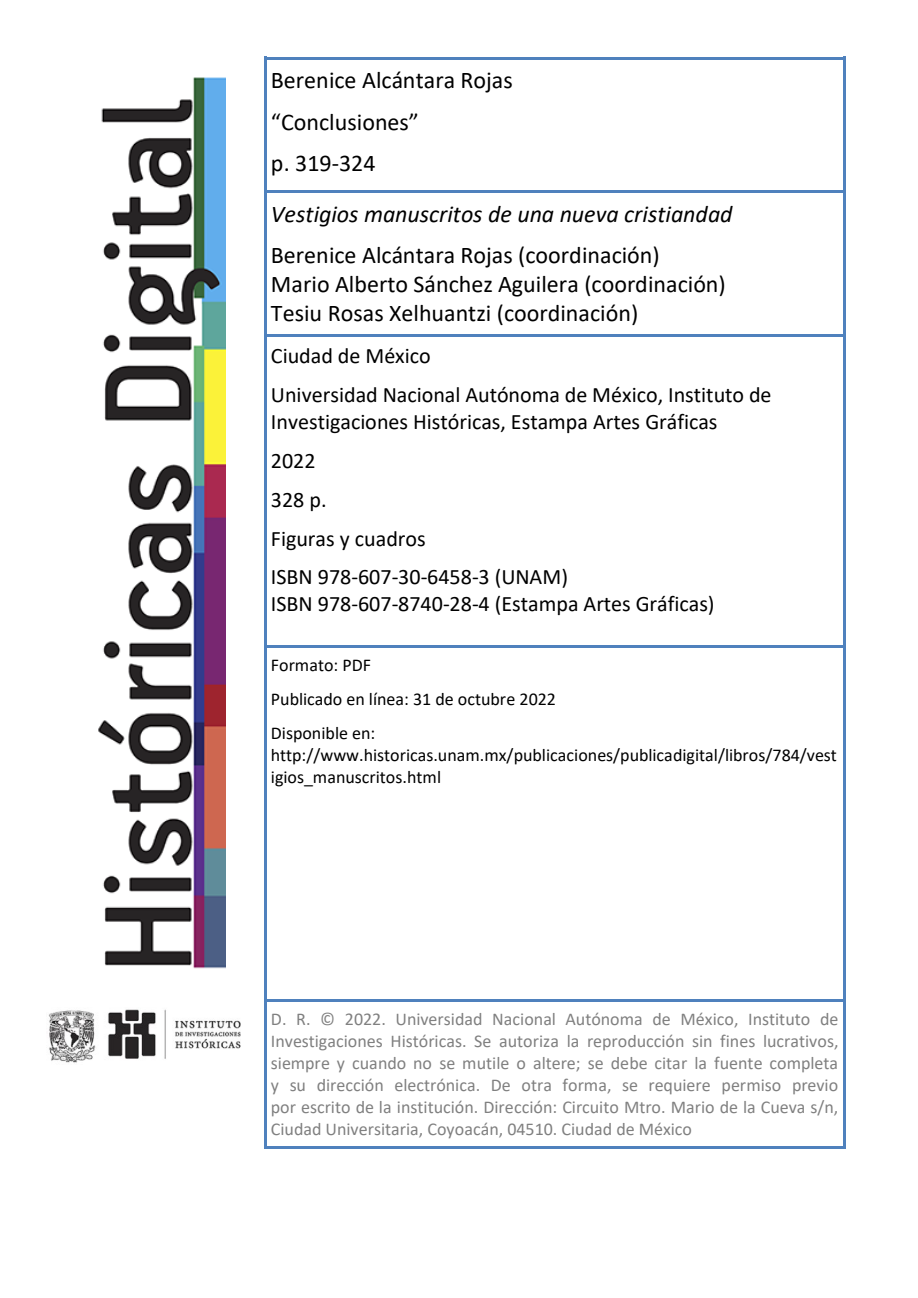
<style>
.page{position:relative;width:918px;height:1298px;background:#fff}
.page>*{position:absolute;margin:0;border:0;box-sizing:border-box;transform-origin:0 0}
.t1{font:24px "Calibri";color:#000}
.t2{font:italic 24px "Calibri";color:#000}
.t3{font:22px/26.8px "Calibri";color:#000}
.t4{font:18px/22px "Calibri";color:#808080;text-align:justify}
.t5{font:18px/22px "Calibri";color:#000}
</style>
<div class="page">
<svg style="left:264px;top:57px;width:3px;height:8px"></svg>
<hr style="left:267px;top:57px;width:576px;height:3px;background:#4f81bd">
<svg style="left:843px;top:57px;width:3px;height:8px"></svg>
<hr style="left:264px;top:65px;width:3px;height:125px;background:#4f81bd">
<hr style="left:843px;top:65px;width:3px;height:125px;background:#4f81bd">
<svg style="left:264px;top:190px;width:3px;height:9px"></svg>
<hr style="left:267px;top:190px;width:576px;height:3px;background:#4f81bd">
<svg style="left:843px;top:190px;width:3px;height:9px"></svg>
<hr style="left:264px;top:199px;width:3px;height:135px;background:#4f81bd">
<hr style="left:843px;top:199px;width:3px;height:135px;background:#4f81bd">
<svg style="left:264px;top:334px;width:3px;height:8px"></svg>
<hr style="left:267px;top:334px;width:576px;height:2px;background:#4f81bd">
<svg style="left:843px;top:334px;width:3px;height:8px"></svg>
<hr style="left:264px;top:342px;width:3px;height:303px;background:#4f81bd">
<hr style="left:843px;top:342px;width:3px;height:303px;background:#4f81bd">
<svg style="left:264px;top:645px;width:3px;height:9px"></svg>
<hr style="left:267px;top:645px;width:576px;height:3px;background:#4f81bd">
<svg style="left:843px;top:645px;width:3px;height:9px"></svg>
<hr style="left:264px;top:654px;width:3px;height:345px;background:#4f81bd">
<hr style="left:843px;top:654px;width:3px;height:345px;background:#4f81bd">
<svg style="left:264px;top:999px;width:3px;height:9px"></svg>
<hr style="left:267px;top:999px;width:576px;height:3px;background:#4f81bd">
<svg style="left:843px;top:999px;width:3px;height:9px"></svg>
<hr style="left:264px;top:1008px;width:3px;height:138px;background:#4f81bd">
<hr style="left:267px;top:1146px;width:576px;height:2px;background:#4f81bd">
<hr style="left:843px;top:1008px;width:3px;height:138px;background:#4f81bd">
<img style="left:98px;top:77px;width:128px;height:892px">
<img style="left:48px;top:1009px;width:193px;height:54px">
<p class="t1" style="left:271px;top:64px;width:243px">Berenice Alcántara Rojas</p>
<p class="t1" style="left:271px;top:105px;width:150px">“Conclusiones”</p>
<p class="t1" style="left:271px;top:146px;width:106px">p. 319-324</p>
<p class="t2" style="left:271px;top:197px;width:463px">Vestigios manuscritos de una nueva cristiandad</p>
<p class="t1" style="left:271px;top:238px;width:390px">Berenice Alcántara Rojas (coordinación)</p>
<p class="t1" style="left:271px;top:267px;width:456px">Mario Alberto Sánchez Aguilera (coordinación)</p>
<p class="t1" style="left:271px;top:297px;width:369px">Tesiu Rosas Xelhuantzi (coordinación)</p>
<p class="t3" style="left:271px;top:342px;width:161px">Ciudad de México</p>
<p class="t3" style="left:271px;top:381px;width:502px">Universidad Nacional Autónoma de México, Instituto de<br>Investigaciones Históricas, Estampa Artes Gráficas</p>
<p class="t3" style="left:271px;top:447px;width:46px">2022</p>
<p class="t3" style="left:271px;top:485px;width:57px">328 p.</p>
<p class="t3" style="left:271px;top:524px;width:156px">Figuras y cuadros</p>
<p class="t3" style="left:271px;top:563px;width:299px">ISBN 978-607-30-6458-3 (UNAM)</p>
<p class="t3" style="left:271px;top:590px;width:445px">ISBN 978-607-8740-28-4 (Estampa Artes Gráficas)</p>
<p class="t5" style="left:271px;top:653px;width:102px">Formato: PDF</p>
<p class="t5" style="left:271px;top:687px;width:287px">Publicado en línea: 31 de octubre 2022</p>
<p class="t5" style="left:271px;top:721px;width:106px">Disponible en:</p>
<p class="t5" style="left:271px;top:743px;width:567px">http://www.historicas.unam.mx/publicaciones/publicadigital/libros/784/vest igios_manuscritos.html</p>
<p class="t4" style="left:271px;top:1008px;width:569px">D. R. © 2022. Universidad Nacional Autónoma de México, Instituto de Investigaciones Históricas. Se autoriza la reproducción sin fines lucrativos, siempre y cuando no se mutile o altere; se debe citar la fuente completa y su dirección electrónica. De otra forma, se requiere permiso previo por escrito de la institución. Dirección: Circuito Mtro. Mario de la Cueva s/n, Ciudad Universitaria, Coyoacán, 04510. Ciudad de México</p>
</div>
